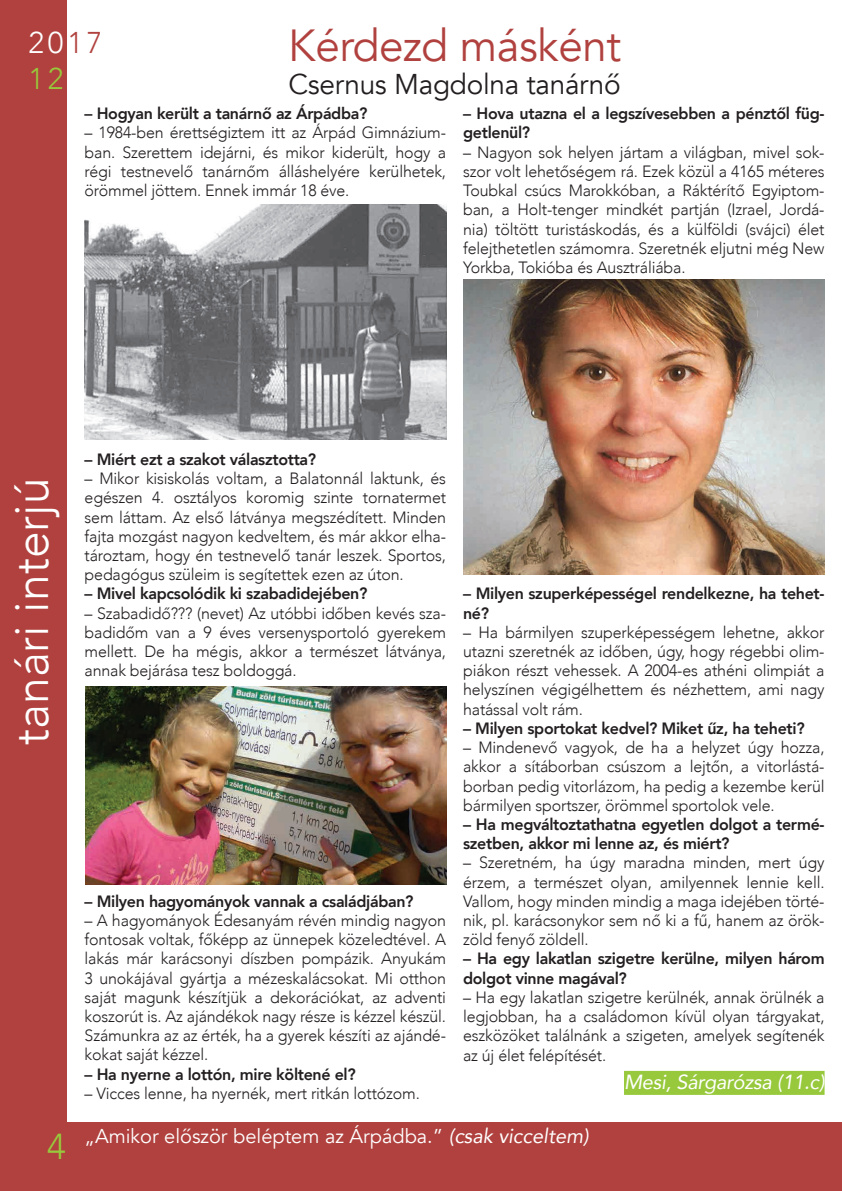
<style>
.page{position:relative;width:842px;height:1191px;background:#fff}
.page>*{position:absolute;margin:0;border:0;box-sizing:border-box;transform-origin:0 0}
.t1{font:300 48px "Avenir";color:#fff}
.t2{font:44.8px "Avenir";letter-spacing:-.01em;color:#b0413e}
.t3{font:300 36px "Avenir";color:#98c93c}
.t4{font:300 30px/36px "Avenir";letter-spacing:.13em;color:#fff}
.t5{font:28.6px "Avenir";letter-spacing:-.01em;color:#231f20}
.t6{font:italic 20.4px "Avenir";letter-spacing:-.01em;color:#fff}
.t7{font:20px "Avenir";color:#fff}
.t8{font:300 16.4px/19.2px "Avenir";letter-spacing:-.01em;color:#231f20;text-align:justify}
.t9{font:800 16.4px/19.2px "Avenir";letter-spacing:-.02em;color:#231f20}
.s1{color:#b0413e}
.s2{color:#98c93c}
.s3{font-style:italic;font-size:20.4px}
</style>
<div class="page">
<div style="left:624px;top:1070px;width:200px;height:24px;background:#98c93c"></div>
<div style="left:0;top:0;width:66px;height:1191px;background:#b0413e"></div>
<div style="left:0;top:1123px;width:842px;height:68px;background:#b0413e"></div>
<img style="left:463px;top:279px;width:361px;height:295px">
<img style="left:85px;top:686px;width:361px;height:199px">
<img style="left:85px;top:204px;width:362px;height:235px">
<h2 class="t2" style="left:288px;top:19px;width:334px">Kérdezd másként</h2>
<h3 class="t5" style="left:288px;top:67px;width:334px">Csernus Magdolna tanárnő</h3>
<p class="t9" style="left:85px;top:103px;width:284px">– Hogyan került a tanárnő az Árpádba?</p>
<p class="t8" style="left:85px;top:123px;width:363px">– 1984-ben érettségiztem itt az Árpád Gimnázium&shy;ban. Szerettem idejárni, és mikor kiderült, hogy a régi testnevelő tanárnőm álláshelyére kerülhetek, örömmel jöttem. Ennek immár 18 éve.</p>
<h3 class="t4" style="left:28px;top:24px;width:76px">20<span class="s1">17<br></span><span class="s2">12</span></h3>
<p class="t9" style="left:463px;top:103px;width:363px">– Hova utazna el a legszívesebben a pénztől füg&shy;getlenül?</p>
<p class="t8" style="left:463px;top:142px;width:363px">– Nagyon sok helyen jártam a világban, mivel sok&shy;szor volt lehetőségem rá. Ezek közül a 4165 méteres Toubkal csúcs Marokkóban, a Ráktérítő Egyiptom&shy;ban, a Holt-tenger mindkét partján (Izrael, Jordá&shy;nia) töltött turistáskodás, és a külföldi (svájci) élet felejthetetlen számomra. Szeretnék eljutni még New Yorkba, Tokióba és Ausztráliába.</p>
<h1 class="t1" style="left:3px;top:745px;width:269px;rotate:-90deg">tanári interjú</h1>
<h3 class="t3" style="left:47px;top:1125px;width:20px">4</h3>
<p class="t9" style="left:85px;top:448px;width:233px">– Miért ezt a szakot választotta?</p>
<p class="t8" style="left:85px;top:469px;width:363px">– Mikor kisiskolás voltam, a Balatonnál laktunk, és egészen 4. osztályos koromig szinte tornatermet sem láttam. Az első látványa megszédített. Minden fajta mozgást nagyon kedveltem, és már akkor elha&shy;tároztam, hogy én testnevelő tanár leszek. Sportos, pedagógus szüleim is segítettek ezen az úton.</p>
<p class="t9" style="left:85px;top:583px;width:284px">– Mivel kapcsolódik ki szabadidejében?</p>
<p class="t8" style="left:85px;top:603px;width:363px">– Szabadidő??? (nevet) Az utóbbi időben kevés sza&shy;badidőm van a 9 éves versenysportoló gyerekem mellett. De ha mégis, akkor a természet látványa, annak bejárása tesz boldoggá.</p>
<p class="t9" style="left:85px;top:890px;width:330px">– Milyen hagyományok vannak a családjában?</p>
<p class="t8" style="left:85px;top:910px;width:363px">– A hagyományok Édesanyám révén mindig nagyon fontosak voltak, főképp az ünnepek közeledtével. A lakás már karácsonyi díszben pompázik. Anyukám 3 unokájával gyártja a mézeskalácsokat. Mi otthon saját magunk készítjük a dekorációkat, az adventi koszorút is. Az ajándékok nagy része is kézzel készül.<br>Számunkra az az érték, ha a gyerek készíti az ajándé&shy;kokat saját kézzel.</p>
<p class="t9" style="left:85px;top:1063px;width:273px">– Ha nyerne a lottón, mire költené el?</p>
<p class="t8" style="left:85px;top:1083px;width:337px">– Vicces lenne, ha nyernék, mert ritkán lottózom.</p>
<p class="t9" style="left:463px;top:583px;width:363px">– Milyen szuperképességel rendelkezne, ha tehet&shy;né?</p>
<p class="t8" style="left:463px;top:622px;width:363px">– Ha bármilyen szuperképességem lehetne, akkor utazni szeretnék az időben, úgy, hogy régebbi olim&shy;piákon részt vehessek. A 2004-es athéni olimpiát a helyszínen végigélhettem és nézhettem, ami nagy hatással volt rám.</p>
<p class="t9" style="left:463px;top:717px;width:343px">– Milyen sportokat kedvel? Miket űz, ha teheti?</p>
<p class="t8" style="left:463px;top:738px;width:363px">– Mindenevő vagyok, de ha a helyzet úgy hozza, akkor a sítáborban csúszom a lejtőn, a vitorlástá&shy;borban pedig vitorlázom, ha pedig a kezembe kerül bármilyen sportszer, örömmel sportolok vele.</p>
<p class="t9" style="left:463px;top:813px;width:363px">– Ha megváltoztathatna egyetlen dolgot a termé&shy;szetben, akkor mi lenne az, és miért?</p>
<p class="t8" style="left:463px;top:853px;width:363px">– Szeretném, ha úgy maradna minden, mert úgy érzem, a természet olyan, amilyennek lennie kell.<br>Vallom, hogy minden mindig a maga idejében törté&shy;nik, pl. karácsonykor sem nő ki a fű, hanem az örök&shy;zöld fenyő zöldell.</p>
<p class="t9" style="left:463px;top:948px;width:363px">– Ha egy lakatlan szigetre kerülne, milyen három dolgot vinne magával?</p>
<p class="t8" style="left:463px;top:987px;width:363px">– Ha egy lakatlan szigetre kerülnék, annak örülnék a legjobban, ha a családomon kívül olyan tárgyakat, eszközöket találnánk a szigeten, amelyek segítenék az új élet felépítését.</p>
<p class="t6" style="left:624px;top:1069px;width:202px">Mesi, Sárgarózsa (11.c)</p>
<p class="t7" style="left:85px;top:1124px;width:506px">„Amikor először beléptem az Árpádba.” <span class="s3">(csak vicceltem)</span></p>
</div>
